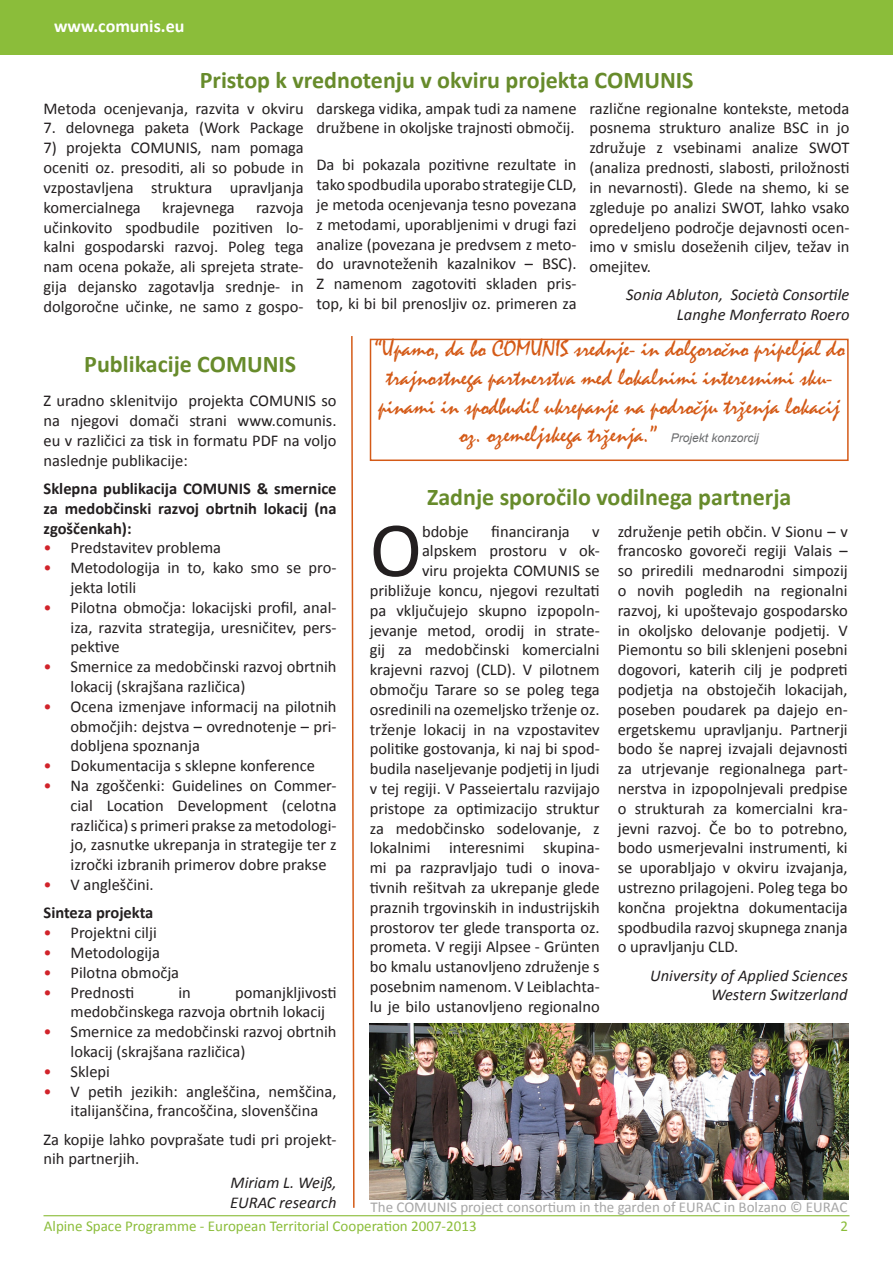
<style>
.page{position:relative;width:893px;height:1263px;background:#fff}
.page>*{position:absolute;margin:0;border:0;box-sizing:border-box;transform-origin:0 0}
.t1{font:78.9px "Calibri";color:#231f20}
.t2{font:24px/28.8px "Mistral";color:#d45a17;text-align:center}
.t3{font:700 24px "Calibri";color:#678b2b}
.t4{font:700 18px "Calibri";color:#fff}
.t5{font:16.5px/19.8px "Calibri";color:#231f20;text-align:justify}
.t6{font:italic 16.5px/19.8px "Calibri";color:#231f20;text-align:right}
.t7{font:700 16.5px/19.8px "Calibri";color:#231f20;text-align:justify}
.t8{font:15px "Calibri";color:#8bbd3a}
.t9{font:15px "Calibri";color:#a6a6a6}
.s1{color:#d1232a}
.s2{font-family:"Arial";font-style:italic;font-size:12px;color:#6b6c6e}
</style>
<div class="page">
<hr style="left:44px;top:1215px;width:805px;height:1px;background:#8bbd3a">
<div style="left:0;top:0;width:893px;height:54px;background:#8bbd3a"></div>
<svg style="left:351px;top:336px;width:4px;height:872px"></svg>
<img style="left:370px;top:1024px;width:479px;height:175px">
<div style="left:370px;top:339px;width:479px;height:122px;border:2px solid #d45a17"></div>
<p class="t4" style="left:54px;top:15px;width:132px">www.comunis.eu</p>
<p class="t3" style="left:200px;top:65px;width:495px">Pristop k vrednotenju v okviru projekta COMUNIS</p>
<p class="t5" style="left:44px;top:98px;width:262px">Metoda ocenjevanja, razvita v okviru</p>
<p class="t5" style="left:44px;top:118px;width:262px">7. delovnega paketa (Work Package</p>
<p class="t5" style="left:44px;top:138px;width:262px">7) projekta COMUNIS, nam pomaga oceniti oz. presoditi, ali so pobude in vzpostavljena struktura upravljanja komercialnega</p>
<p class="t5" style="left:162px;top:197px;width:74px">krajevnega</p>
<p class="t5" style="left:44px;top:197px;width:262px;text-indent:213px">razvoja učinkovito spodbudile pozitiven lo&shy;kalni gospodarski razvoj. Poleg tega nam ocena pokaže, ali sprejeta strate&shy;gija dejansko zagotavlja srednje- in dolgoročne učinke, ne samo z gospo-</p>
<p class="t5" style="left:316px;top:98px;width:262px">darskega vidika, ampak tudi za namene družbene in okoljske trajnosti območij.</p>
<p class="t5" style="left:316px;top:155px;width:262px">Da bi pokazala pozitivne rezultate in tako spodbudila uporabo strategije CLD, je metoda ocenjevanja tesno povezana z metodami, uporabljenimi v drugi fazi analize (povezana je predvsem z meto&shy;do uravnoteženih kazalnikov – BSC).<br>Z namenom zagotoviti skladen pris&shy;top, ki bi bil prenosljiv oz. primeren za</p>
<p class="t5" style="left:589px;top:98px;width:262px">različne regionalne kontekste, metoda posnema strukturo analize BSC in jo združuje z vsebinami analize SWOT (analiza prednosti, slabosti, priložnosti in nevarnosti). Glede na shemo, ki se zgleduje po analizi SWOT, lahko vsako opredeljeno področje dejavnosti ocen&shy;imo v smislu doseženih ciljev, težav in omejitev.</p>
<p class="t6" style="left:626px;top:284px;width:225px">Sonia Abluton, Società Consortile<br>Langhe Monferrato Roero</p>
<p class="t3" style="left:84px;top:349px;width:213px">Publikacije COMUNIS</p>
<p class="t5" style="left:44px;top:391px;width:295px">Z uradno sklenitvijo projekta COMUNIS so na njegovi domači strani www.comunis. eu v različici za tisk in formatu PDF na voljo naslednje publikacije:</p>
<p class="t7" style="left:44px;top:478px;width:295px">Sklepna publikacija COMUNIS &amp; smernice za medobčinski razvoj obrtnih lokacij (na zgoščenkah):</p>
<p class="t5" style="left:44px;top:538px;width:179px"><span class="s1">•</span> Predstavitev problema</p>
<p class="t5" style="left:71px;top:558px;width:268px;text-indent:-27px"><span class="s1">•</span> Metodologija in to, kako smo se pro&shy;jekta lotili</p>
<p class="t5" style="left:71px;top:597px;width:268px;text-indent:-27px"><span class="s1">•</span> Pilotna območja: lokacijski profil, anal&shy;iza, razvita strategija, uresničitev, pers&shy;pektive</p>
<p class="t5" style="left:71px;top:657px;width:267px;text-indent:-27px"><span class="s1">•</span> Smernice za medobčinski razvoj obrtnih lokacij (skrajšana različica)</p>
<p class="t5" style="left:71px;top:696px;width:268px;text-indent:-27px"><span class="s1">•</span> Ocena izmenjave informacij na pilotnih območjih: dejstva – ovrednotenje – pri&shy;dobljena spoznanja</p>
<p class="t5" style="left:44px;top:756px;width:273px"><span class="s1">•</span> Dokumentacija s sklepne konference</p>
<p class="t5" style="left:71px;top:776px;width:268px;text-indent:-27px"><span class="s1">•</span> Na zgoščenki: Guidelines on Commer&shy;cial Location Development (celotna različica) s primeri prakse za metodologi&shy;jo, zasnutke ukrepanja in strategije ter z izročki izbranih primerov dobre prakse</p>
<p class="t5" style="left:44px;top:875px;width:112px"><span class="s1">•</span> V angleščini.</p>
<p class="t7" style="left:44px;top:903px;width:111px">Sinteza projekta</p>
<p class="t5" style="left:44px;top:923px;width:115px"><span class="s1">•</span> Projektni cilji</p>
<p class="t5" style="left:44px;top:942px;width:118px"><span class="s1">•</span> Metodologija</p>
<p class="t5" style="left:44px;top:962px;width:137px"><span class="s1">•</span> Pilotna območja</p>
<p class="t5" style="left:44px;top:982px;width:92px"><span class="s1">•</span> Prednosti</p>
<p class="t5" style="left:178px;top:982px;width:14px">in</p>
<p class="t5" style="left:71px;top:982px;width:268px;text-indent:164px">pomanjkljivosti medobčinskega razvoja obrtnih lokacij</p>
<p class="t5" style="left:71px;top:1022px;width:267px;text-indent:-27px"><span class="s1">•</span> Smernice za medobčinski razvoj obrtnih lokacij (skrajšana različica)</p>
<p class="t5" style="left:44px;top:1061px;width:68px"><span class="s1">•</span> Sklepi</p>
<p class="t5" style="left:44px;top:1081px;width:295px;text-align:center"><span class="s1">•</span> V petih jezikih: angleščina, nemščina, italijanščina, francoščina, slovenščina</p>
<p class="t5" style="left:44px;top:1129px;width:295px">Za kopije lahko povprašate tudi pri projekt&shy;nih partnerjih.</p>
<p class="t6" style="left:230px;top:1172px;width:108px;text-align:left">Miriam L. Weiß,<br>EURAC research</p>
<p class="t2" style="left:373px;top:334px;width:473px">“Upamo, da bo COMUNIS srednje- in dolgoročno pripeljal do trajnostnega partnerstva med lokalnimi interesnimi sku&shy;pinami in spodbudil ukrepanje na področju trženja lokacij oz. ozemeljskega trženja.” <span class="s2">Projekt konzorcij</span></p>
<p class="t3" style="left:427px;top:482px;width:366px">Zadnje sporočilo vodilnega partnerja</p>
<p class="t1" style="left:370px;top:500px;width:54px">O</p>
<p class="t5" style="left:422px;top:521px;width:48px">bdobje</p>
<p class="t5" style="left:491px;top:521px;width:80px">financiranja</p>
<p class="t5" style="left:370px;top:521px;width:231px;text-align:right">v<br>alpskem prostoru v ok-<br>viru projekta COMUNIS se približuje koncu, njegovi rezultati pa vključujejo skupno izpopoln&shy;jevanje metod, orodij in strate&shy;gij za medobčinski komercialni krajevni razvoj (CLD). V pilotnem območju Tarare so se poleg tega osredinili na ozemeljsko trženje oz. trženje lokacij in na vzpostavitev politike gostovanja, ki naj bi spod&shy;budila naseljevanje podjetij in ljudi v tej regiji. V Passeiertalu razvijajo pristope za optimizacijo struktur za medobčinsko sodelovanje, z lokalnimi interesnimi skupina&shy;mi pa razpravljajo tudi o inova&shy;tivnih rešitvah za ukrepanje glede praznih trgovinskih in industrijskih prostorov ter glede transporta oz. prometa. V regiji Alpsee - Grünten bo kmalu ustanovljeno združenje s posebnim namenom. V Leiblachta&shy;lu je bilo ustanovljeno regionalno</p>
<p class="t5" style="left:618px;top:521px;width:232px">združenje petih občin. V Sionu – v francosko govoreči regiji Valais – so priredili mednarodni simpozij o novih pogledih na regionalni razvoj, ki upoštevajo gospodarsko in okoljsko delovanje podjetij. V Piemontu so bili sklenjeni posebni dogovori, katerih cilj je podpreti podjetja na obstoječih lokacijah, poseben poudarek pa dajejo en&shy;ergetskemu upravljanju. Partnerji bodo še naprej izvajali dejavnosti za utrjevanje regionalnega part&shy;nerstva in izpopolnjevali predpise o strukturah za komercialni kra&shy;jevni razvoj. Če bo to potrebno, bodo usmerjevalni instrumenti, ki se uporabljajo v okviru izvajanja, ustrezno prilagojeni. Poleg tega bo končna projektna dokumentacija spodbudila razvoj skupnega znanja o upravljanju CLD.</p>
<p class="t6" style="left:650px;top:965px;width:199px">University of Applied Sciences</p>
<p class="t6" style="left:711px;top:984px;width:138px">Western Switzerland</p>
<p class="t9" style="left:371px;top:1198px;width:478px">The COMUNIS project consortium in the garden of EURAC in Bolzano © EURAC</p>
<p class="t8" style="left:44px;top:1216px;width:434px">Alpine Space Programme - European Territorial Cooperation 2007-2013</p>
<p class="t8" style="left:841px;top:1216px;width:9px">2</p>
</div>
